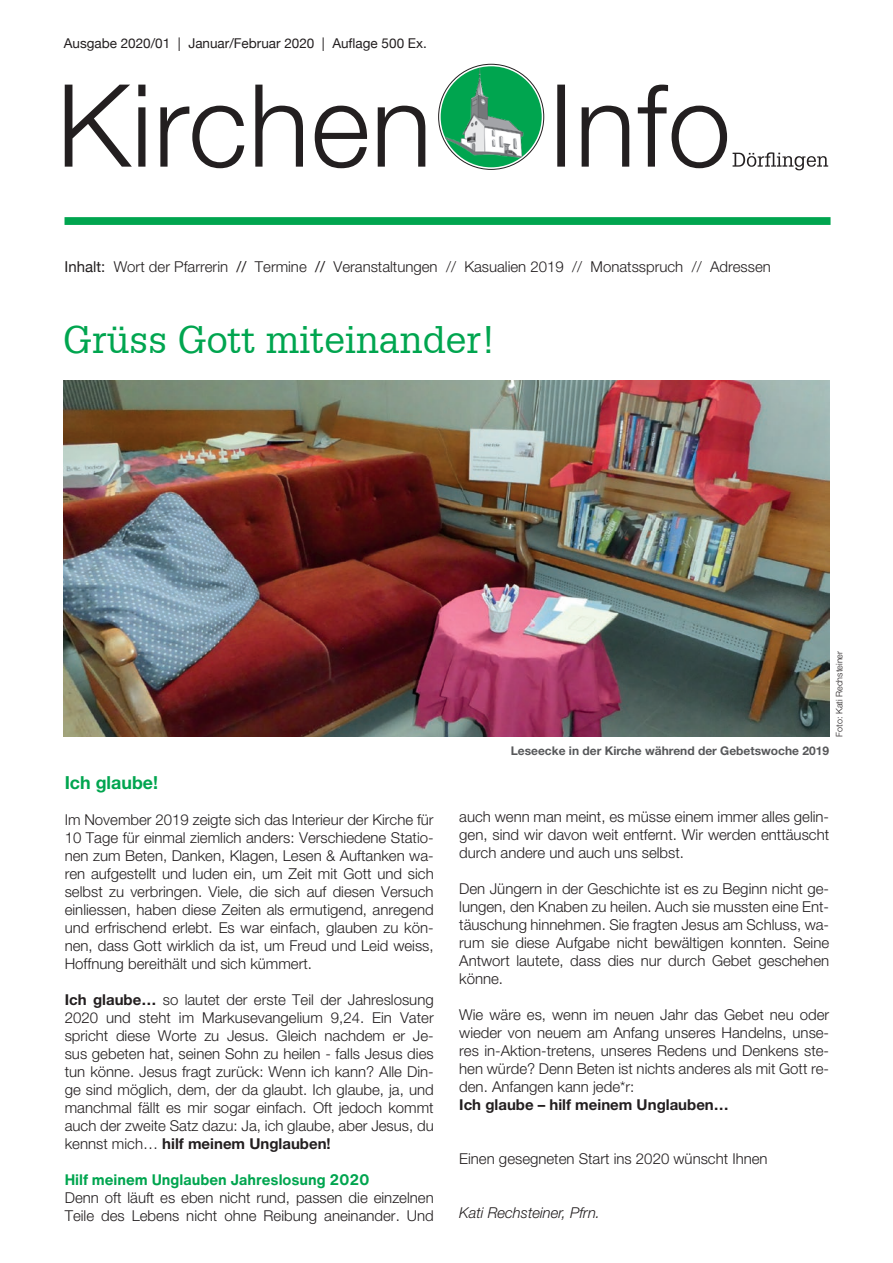
<style>
.page{position:relative;width:893px;height:1263px;background:#fff}
.page>*{position:absolute;margin:0;border:0;box-sizing:border-box;transform-origin:0 0}
.haupttitel__kirche{font:37.5px "Glypha LT";color:#00a54f}
.subtitel{font:700 18px "Helvetica Neue";color:#00a54f}
.fliesstext{font:300 15px/18px "Helvetica Neue";color:#231f20;text-align:justify}
.fliesstitel__kirche{font:700 15px "Helvetica Now Text";color:#00a54f}
.fliesstext-2{font:700 15px "Helvetica Neue";color:#231f20}
.fliesstext-3{font:italic 300 15px "Helvetica Neue";color:#231f20}
.t1{font:13.5px "Helvetica Neue";color:#231f20}
.bildlegende{font:700 12px "Helvetica Neue";color:#57585a}
.fotocaption{font:300 9px "Helvetica Neue";color:#231f20}
.s1{font-weight:400}
.s2{font-weight:700}
</style>
<div class="page">
<svg style="left:65px;top:85px;width:763px;height:85px"></svg>
<div style="left:65px;top:217px;width:765px;height:8px;background:#00a54f"></div>
<img style="left:441px;top:67px;width:99px;height:98px">
<img style="left:64px;top:381px;width:765px;height:356px">
<p class="t1" style="left:64px;top:33px;width:365px">Ausgabe 2020/01 | Januar/Februar 2020 | Auflage 500 Ex.</p>
<p class="fliesstext" style="left:65px;top:257px;width:708px"><span class="s1">Inhalt:</span> Wort der Pfarrerin <span class="s1">//</span> Termine <span class="s1">//</span> Veranstaltungen // Kasualien 2019 // Monatsspruch // Adressen</p>
<p class="haupttitel__kirche" style="left:63px;top:317px;width:434px">Grüss Gott miteinander!</p>
<p class="fotocaption" style="left:834px;top:737px;width:87px;rotate:-90deg">Foto: Kati Rechsteiner</p>
<p class="bildlegende" style="left:511px;top:743px;width:320px">Leseecke in der Kirche während der Gebetswoche 2019</p>
<p class="subtitel" style="left:65px;top:771px;width:95px">Ich glaube!</p>
<p class="fliesstext" style="left:65px;top:810px;width:370px">Im November 2019 zeigte sich das Interieur der Kirche für 10 Tage für einmal ziemlich anders: Verschiedene Statio&shy;nen zum Beten, Danken, Klagen, Lesen &amp; Auftanken wa&shy;ren aufgestellt und luden ein, um Zeit mit Gott und sich selbst zu verbringen. Viele, die sich auf diesen Versuch einliessen, haben diese Zeiten als ermutigend, anregend und erfrischend erlebt. Es war einfach, glauben zu kön&shy;nen, dass Gott wirklich da ist, um Freud und Leid weiss, Hoffnung bereithält und sich kümmert.</p>
<p class="fliesstext" style="left:65px;top:990px;width:371px"><span class="s2">Ich glaube…</span> so lautet der erste Teil der Jahreslosung 2020 und steht im Markusevangelium 9,24. Ein Vater spricht diese Worte zu Jesus. Gleich nachdem er Je&shy;sus gebeten hat, seinen Sohn zu heilen - falls Jesus dies tun könne. Jesus fragt zurück: Wenn ich kann? Alle Din&shy;ge sind möglich, dem, der da glaubt. Ich glaube, ja, und manchmal fällt es mir sogar einfach. Oft jedoch kommt auch der zweite Satz dazu: Ja, ich glaube, aber Jesus, du kennst mich… <span class="s2">hilf meinem Unglauben!</span></p>
<p class="fliesstitel__kirche" style="left:65px;top:1168px;width:306px">Hilf meinem Unglauben Jahreslosung 2020</p>
<p class="fliesstext" style="left:65px;top:1188px;width:370px">Denn oft läuft es eben nicht rund, passen die einzelnen<br>Teile des Lebens nicht ohne Reibung aneinander. Und</p>
<p class="fliesstext" style="left:459px;top:808px;width:371px">auch wenn man meint, es müsse einem immer alles gelin&shy;gen, sind wir davon weit entfernt. Wir werden enttäuscht durch andere und auch uns selbst.</p>
<p class="fliesstext" style="left:459px;top:880px;width:371px">Den Jüngern in der Geschichte ist es zu Beginn nicht ge&shy;lungen, den Knaben zu heilen. Auch sie mussten eine Ent&shy;täuschung hinnehmen. Sie fragten Jesus am Schluss, wa&shy;rum sie diese Aufgabe nicht bewältigen konnten. Seine Antwort lautete, dass dies nur durch Gebet geschehen könne.</p>
<p class="fliesstext" style="left:459px;top:1006px;width:371px">Wie wäre es, wenn im neuen Jahr das Gebet neu oder wieder von neuem am Anfang unseres Handelns, unse&shy;res in-Aktion-tretens, unseres Redens und Denkens ste&shy;hen würde? Denn Beten ist nichts anderes als mit Gott re&shy;den. Anfangen kann jede*r:</p>
<p class="fliesstext-2" style="left:459px;top:1096px;width:271px">Ich glaube – hilf meinem Unglauben…</p>
<p class="fliesstext" style="left:459px;top:1150px;width:310px">Einen gesegneten Start ins 2020 wünscht Ihnen</p>
<p class="fliesstext-3" style="left:459px;top:1204px;width:142px">Kati Rechsteiner, Pfrn.</p>
</div>
